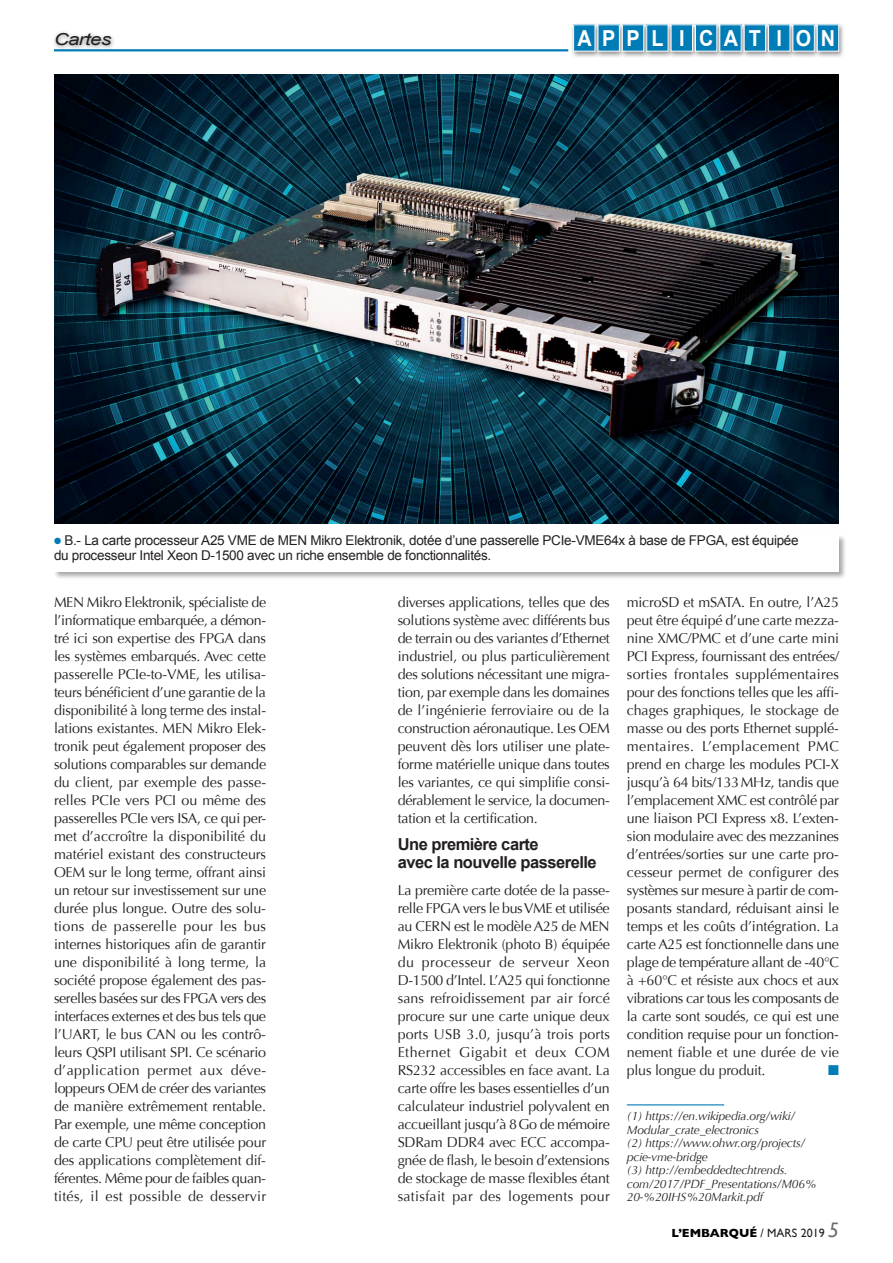
<style>
.page{position:relative;width:893px;height:1263px;background:#fff}
.page>*{position:absolute;margin:0;border:0;box-sizing:border-box;transform-origin:0 0}
.t1{font:700 22.05px "Arial";letter-spacing:.535em;color:#fff;scale:.9 1}
.t2{font:700 16.5px/18px "Arial";letter-spacing:-.03em;color:#231f20}
.t3{font:italic 16.5px "Arial";letter-spacing:-.03em;color:#231f20;scale:1.24 1}
.t4{font:14.25px/18px "Optima";letter-spacing:-.015em;color:#231f20;text-align:justify}
.t5{font:14.25px "Zapf Dingbats ITC";color:#007cb6}
.t6{font:13.5px/15px "Arial";letter-spacing:-.02em;color:#231f20}
.t7{font:italic 12px/13.5px "Optima";letter-spacing:-.015em;color:#231f20}
.t8{font:700 12px "Gill Sans";color:#000}
.s1{color:#007cb6}
.s2{font-weight:400;color:#231f20}
.s3{font-weight:400;font-style:italic;font-size:21px;color:#6c6d70}
</style>
<div class="page">
<div style="left:52px;top:30px;width:65px;height:20px;background:#231f20;opacity:.5"></div>
<hr style="left:54px;top:49px;width:514px;height:2px;background:#007cb6">
<div style="left:570px;top:23px;width:31px;height:35px;background:#231f20;opacity:.5"></div>
<div style="left:574px;top:25px;width:21px;height:26px;background:#007cb6"></div>
<div style="left:595px;top:23px;width:31px;height:35px;background:#231f20;opacity:.5"></div>
<div style="left:598px;top:25px;width:21px;height:26px;background:#007cb6"></div>
<div style="left:619px;top:23px;width:31px;height:35px;background:#231f20;opacity:.5"></div>
<div style="left:622px;top:25px;width:22px;height:26px;background:#007cb6"></div>
<div style="left:622px;top:24px;width:22px;height:27px;border:1px solid #fff"></div>
<div style="left:643px;top:23px;width:31px;height:35px;background:#231f20;opacity:.5"></div>
<div style="left:647px;top:25px;width:21px;height:26px;background:#007cb6"></div>
<div style="left:668px;top:23px;width:31px;height:35px;background:#231f20;opacity:.5"></div>
<div style="left:671px;top:25px;width:21px;height:26px;background:#007cb6"></div>
<div style="left:692px;top:23px;width:31px;height:35px;background:#231f20;opacity:.5"></div>
<div style="left:695px;top:25px;width:22px;height:26px;background:#007cb6"></div>
<div style="left:695px;top:24px;width:22px;height:27px;border:1px solid #fff"></div>
<div style="left:717px;top:23px;width:30px;height:35px;background:#231f20;opacity:.5"></div>
<div style="left:720px;top:25px;width:21px;height:26px;background:#007cb6"></div>
<div style="left:741px;top:23px;width:31px;height:35px;background:#231f20;opacity:.5"></div>
<div style="left:744px;top:25px;width:22px;height:26px;background:#007cb6"></div>
<div style="left:765px;top:23px;width:31px;height:35px;background:#231f20;opacity:.5"></div>
<div style="left:768px;top:25px;width:22px;height:26px;background:#007cb6"></div>
<div style="left:768px;top:24px;width:22px;height:27px;border:1px solid #fff"></div>
<div style="left:790px;top:23px;width:30px;height:35px;background:#231f20;opacity:.5"></div>
<div style="left:793px;top:25px;width:21px;height:26px;background:#007cb6"></div>
<div style="left:814px;top:23px;width:31px;height:35px;background:#231f20;opacity:.5"></div>
<div style="left:817px;top:25px;width:22px;height:26px;background:#007cb6"></div>
<div style="left:817px;top:24px;width:22px;height:27px;border:1px solid #fff"></div>
<img style="left:54px;top:74px;width:785px;height:450px">
<div style="left:53px;top:534px;width:794px;height:46px;background:#231f20;opacity:.4"></div>
<div style="left:54px;top:535px;width:784px;height:36px;background:#fff"></div>
<hr style="left:627px;top:1104px;width:97px;height:1px;background:#007cb6">
<p class="t3" style="left:54px;top:29px;width:48px">Cartes</p>
<h1 class="t1" style="left:577px;top:24px;width:288px">APPL I CAT I ON</h1>
<p class="t6" style="left:54px;top:533px;width:746px"><span class="s1">●</span> B.- La carte processeur A25 VME de MEN Mikro Elektronik, dotée d’une passerelle PCIe-VME64x à base de FPGA, est équipée du processeur Intel Xeon D-1500 avec un riche ensemble de fonctionnalités.</p>
<p class="t4" style="left:54px;top:594px;width:214px">MEN Mikro Elektronik, spécialiste de l’informatique embarquée, a démon&shy;tré ici son expertise des FPGA dans les systèmes embarqués. Avec cette passerelle PCIe-to-VME, les utilisa&shy;teurs bénéficient d’une garantie de la disponibilité à long terme des instal&shy;lations existantes. MEN Mikro Elek&shy;tronik peut également proposer des solutions comparables sur demande du client, par exemple des passe&shy;relles PCIe vers PCI ou même des passerelles PCIe vers ISA, ce qui per&shy;met d’accroître la disponibilité du matériel existant des constructeurs OEM sur le long terme, offrant ainsi un retour sur investissement sur une durée plus longue. Outre des solu&shy;tions de passerelle pour les bus internes historiques afin de garantir une disponibilité à long terme, la société propose également des pas&shy;serelles basées sur des FPGA vers des interfaces externes et des bus tels que l’UART, le bus CAN ou les contrô&shy;leurs QSPI utilisant SPI. Ce scénario d’application permet aux déve&shy;loppeurs OEM de créer des variantes de manière extrêmement rentable.<br>Par exemple, une même conception de carte CPU peut être utilisée pour des applications complètement dif&shy;férentes. Même pour de faibles quan&shy;tités, il est possible de desservir</p>
<p class="t4" style="left:398px;top:593px;width:214px">diverses applications, telles que des solutions système avec différents bus de terrain ou des variantes d’Ethernet industriel, ou plus particulièrement des solutions nécessitant une migra&shy;tion, par exemple dans les domaines de l’ingénierie ferroviaire ou de la construction aéronautique. Les OEM peuvent dès lors utiliser une plate&shy;forme matérielle unique dans toutes les variantes, ce qui simplifie consi&shy;dérablement le service, la documen&shy;tation et la certification.</p>
<p class="t2" style="left:398px;top:835px;width:201px">Une première carte<br>avec la nouvelle passerelle</p>
<p class="t4" style="left:398px;top:882px;width:214px">La première carte dotée de la passe&shy;relle FPGA vers le bus VME et utilisée au CERN est le modèle A25 de MEN Mikro Elektronik (photo B) équipée du processeur de serveur Xeon D-1500 d’Intel. L’A25 qui fonctionne sans refroidissement par air forcé procure sur une carte unique deux ports USB 3.0, jusqu’à trois ports Ethernet Gigabit et deux COM RS232 accessibles en face avant. La carte offre les bases essentielles d’un calculateur industriel polyvalent en accueillant jusqu’à 8Go de mémoire SDRam DDR4 avec ECC accompa&shy;gnée de flash, le besoin d’extensions de stockage de masse flexibles étant satisfait par des logements pour</p>
<p class="t4" style="left:627px;top:594px;width:214px">microSD et mSATA. En outre, l’A25 peut être équipé d’une carte mezza&shy;nine XMC/PMC et d’une carte mini PCI Express, fournissant des entrées/ sorties frontales supplémentaires pour des fonctions telles que les affi&shy;chages graphiques, le stockage de masse ou des ports Ethernet supplé&shy;mentaires. L’emplacement PMC prend en charge les modules PCI-X jusqu’à 64 bits/133MHz, tandis que l’emplacement XMC est contrôlé par une liaison PCI Express x8. L’exten&shy;sion modulaire avec des mezzanines d’entrées/sorties sur une carte pro&shy;cesseur permet de configurer des systèmes sur mesure à partir de com&shy;posants standard, réduisant ainsi le temps et les coûts d’intégration. La carte A25 est fonctionnelle dans une plage de température allant de -40°C à +60°C et résiste aux chocs et aux vibrations car tous les composants de la carte sont soudés, ce qui est une condition requise pour un fonction&shy;nement fiable et une durée de vie plus longue du produit.</p>
<p class="t5" style="left:828px;top:1063px;width:12px">■</p>
<p class="t7" style="left:627px;top:1109px;width:191px">(1) https://en.wikipedia.org/wiki/<br>Modular_crate_electronics<br>(2) https://www.ohwr.org/projects/ pcie-vme-bridge<br>(3) http://embeddedtechtrends. com/2017/PDF_Presentations/M06%<br>20-%20IHS%20Markit.pdf</p>
<p class="t8" style="left:671px;top:1224px;width:169px">L’EMBARQUÉ <span class="s2">/ MARS 2019</span> <span class="s3">5</span></p>
</div>
